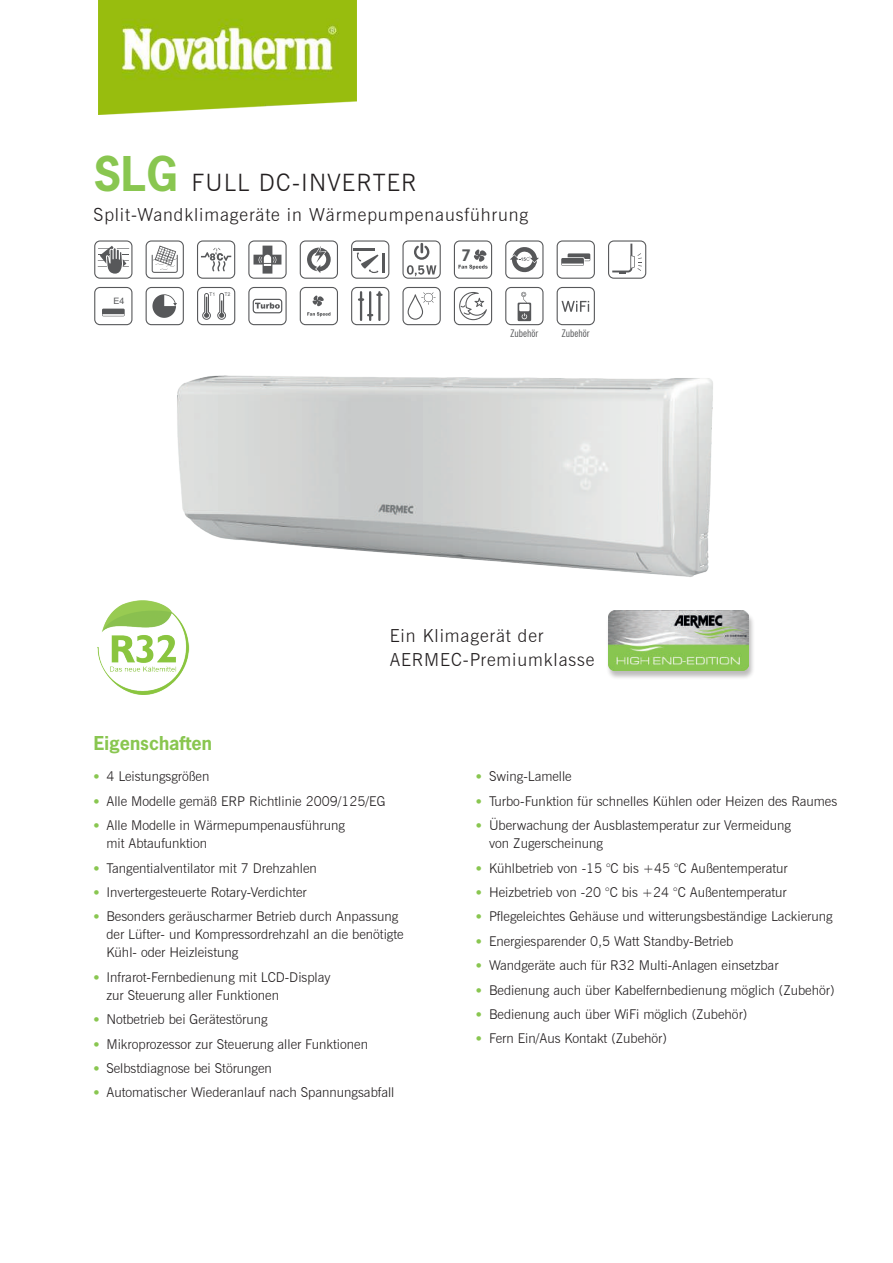
<style>
.page{position:relative;width:893px;height:1263px;background:#fff}
.page>*{position:absolute;margin:0;border:0;box-sizing:border-box;transform-origin:0 0}
.t1{font:300 24px "News Gothic BT";letter-spacing:.05em;color:#231f20}
.t2{font:300 18px/24px "News Gothic BT";letter-spacing:.05em;color:#231f20}
.t3{font:700 18px "News Gothic";color:#89c650}
.t4{font:700 15px "News Gothic";color:#57585a}
.t5{font:300 13.5px/18px "News Gothic BT";color:#231f20}
.t6{font:condensed 10.5px "News Gothic BT";color:#57585a}
.t7{font:8.85px "Arial";color:#57585a}
.s1{font-family:"News Gothic";font-weight:700;font-size:45px;color:#89c650}
.s2{font-family:"News Gothic";font-weight:700;font-size:12px;color:#89c650}
</style>
<div class="page">
<svg style="left:557px;top:240px;width:38px;height:39px"></svg>
<svg style="left:146px;top:287px;width:38px;height:38px"></svg>
<svg style="left:94px;top:287px;width:38px;height:38px"></svg>
<svg style="left:351px;top:287px;width:38px;height:38px"></svg>
<svg style="left:608px;top:240px;width:38px;height:39px"></svg>
<svg style="left:557px;top:287px;width:38px;height:38px"></svg>
<svg style="left:248px;top:287px;width:39px;height:38px"></svg>
<svg style="left:300px;top:287px;width:38px;height:38px"></svg>
<svg style="left:146px;top:240px;width:38px;height:39px"></svg>
<svg style="left:505px;top:240px;width:38px;height:39px"></svg>
<svg style="left:94px;top:240px;width:38px;height:39px"></svg>
<svg style="left:351px;top:240px;width:38px;height:39px"></svg>
<svg style="left:300px;top:240px;width:38px;height:39px"></svg>
<svg style="left:248px;top:240px;width:39px;height:39px"></svg>
<svg style="left:402px;top:240px;width:39px;height:39px"></svg>
<svg style="left:505px;top:287px;width:38px;height:38px"></svg>
<svg style="left:197px;top:240px;width:38px;height:39px"></svg>
<svg style="left:197px;top:287px;width:38px;height:38px"></svg>
<img style="left:177px;top:375px;width:536px;height:202px">
<div style="left:606px;top:612px;width:149px;height:69px;background:#231f20;opacity:.3"></div>
<img style="left:608px;top:610px;width:140px;height:60px">
<svg style="left:454px;top:240px;width:38px;height:39px"></svg>
<svg style="left:402px;top:287px;width:39px;height:38px"></svg>
<svg style="left:454px;top:287px;width:38px;height:38px"></svg>
<img style="left:97px;top:600px;width:93px;height:94px">
<img style="left:99px;top:0;width:258px;height:115px">
<h1 class="t1" style="left:94px;top:168px;width:324px"><span class="s1">SLG</span> FULL DC-INVERTER</h1>
<h2 class="t2" style="left:94px;top:202px;width:436px">Split-Wandklimageräte in Wärmepumpenausführung</h2>
<p class="t7" style="left:114px;top:295px;width:12px">E4</p>
<p class="t4" style="left:462px;top:246px;width:11px">7</p>
<p class="t6" style="left:511px;top:327px;width:29px">Zubehör</p>
<p class="t6" style="left:562px;top:327px;width:29px">Zubehör</p>
<h2 class="t2" style="left:390px;top:623px;width:206px">Ein Klimagerät der<br>AERMEC-Premiumklasse</h2>
<h2 class="t3" style="left:94px;top:731px;width:120px">Eigenschaften</h2>
<p class="t5" style="left:94px;top:767px;width:117px"><span class="s2">•</span> 4 Leistungsgrößen</p>
<p class="t5" style="left:94px;top:792px;width:293px"><span class="s2">•</span> Alle Modelle gemäß ERP Richtlinie 2009/125/EG</p>
<p class="t5" style="left:106px;top:816px;width:240px;text-indent:-13px"><span class="s2">•</span> Alle Modelle in Wärmepumpenausführung mit Abtaufunktion</p>
<p class="t5" style="left:94px;top:859px;width:225px"><span class="s2">•</span> Tangentialventilator mit 7 Drehzahlen</p>
<p class="t5" style="left:94px;top:883px;width:215px"><span class="s2">•</span> Invertergesteuerte Rotary-Verdichter</p>
<p class="t5" style="left:106px;top:907px;width:299px;text-indent:-13px"><span class="s2">•</span> Besonders geräuscharmer Betrieb durch Anpassung der Lüfter- und Kompressordrehzahl an die benötigte<br>Kühl- oder Heizleistung</p>
<p class="t5" style="left:106px;top:968px;width:226px;text-indent:-13px"><span class="s2">•</span> Infrarot-Fernbedienung mit LCD-Display zur Steuerung aller Funktionen</p>
<p class="t5" style="left:94px;top:1010px;width:175px"><span class="s2">•</span> Notbetrieb bei Gerätestörung</p>
<p class="t5" style="left:94px;top:1035px;width:276px"><span class="s2">•</span> Mikroprozessor zur Steuerung aller Funktionen</p>
<p class="t5" style="left:94px;top:1059px;width:180px"><span class="s2">•</span> Selbstdiagnose bei Störungen</p>
<p class="t5" style="left:94px;top:1083px;width:302px"><span class="s2">•</span> Automatischer Wiederanlauf nach Spannungsabfall</p>
<p class="t5" style="left:476px;top:767px;width:97px"><span class="s2">•</span> Swing-Lamelle</p>
<p class="t5" style="left:476px;top:792px;width:362px"><span class="s2">•</span> Turbo-Funktion für schnelles Kühlen oder Heizen des Raumes</p>
<p class="t5" style="left:489px;top:816px;width:304px;text-indent:-13px"><span class="s2">•</span> Überwachung der Ausblastemperatur zur Vermeidung von Zugerscheinung</p>
<p class="t5" style="left:476px;top:859px;width:313px"><span class="s2">•</span> Kühlbetrieb von -15 °C bis +45 °C Außentemperatur</p>
<p class="t5" style="left:476px;top:883px;width:312px"><span class="s2">•</span> Heizbetrieb von -20 °C bis +24 °C Außentemperatur</p>
<p class="t5" style="left:476px;top:907px;width:358px"><span class="s2">•</span> Pflegeleichtes Gehäuse und witterungsbeständige Lackierung</p>
<p class="t5" style="left:476px;top:932px;width:259px"><span class="s2">•</span> Energiesparender 0,5 Watt Standby-Betrieb</p>
<p class="t5" style="left:476px;top:956px;width:304px"><span class="s2">•</span> Wandgeräte auch für R32 Multi-Anlagen einsetzbar</p>
<p class="t5" style="left:476px;top:981px;width:360px"><span class="s2">•</span> Bedienung auch über Kabelfernbedienung möglich (Zubehör)</p>
<p class="t5" style="left:476px;top:1005px;width:273px"><span class="s2">•</span> Bedienung auch über WiFi möglich (Zubehör)</p>
<p class="t5" style="left:476px;top:1029px;width:192px"><span class="s2">•</span> Fern Ein/Aus Kontakt (Zubehör)</p>
</div>
